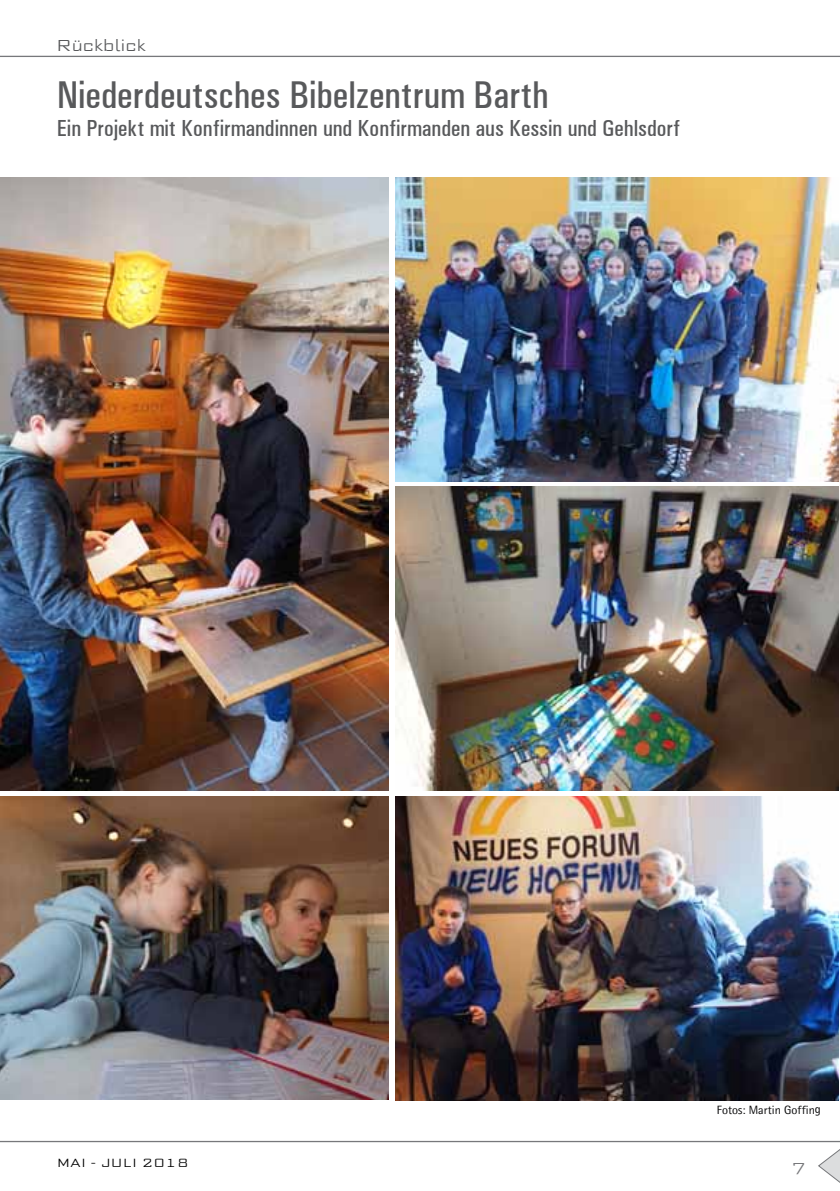
<style>
.page{position:relative;width:840px;height:1191px;background:#fff}
.page>*{position:absolute;margin:0;border:0;box-sizing:border-box;transform-origin:0 0}
.t1{font:500 condensed 38.8px "Univers";color:#58595b}
.t2{font:500 condensed 23.2px "Univers";color:#58595b}
.t3{font:300 16px "Morris Sans Com";color:#58595b}
.t4{font:300 16px "Morris Sans Com";color:#77787b}
.t5{font:12px "Agfa Rotis Semisans";color:#0a0a0b}
.t6{font:300 12px "Morris Sans Com";color:#000}
</style>
<div class="page">
<svg style="left:0;top:1140px;width:839px;height:42px"></svg>
<svg style="left:0;top:55px;width:839px;height:2px;background:#a9a9ab"></svg>
<img style="left:0;top:178px;width:388px;height:612px">
<img style="left:395px;top:178px;width:442px;height:303px">
<img style="left:395px;top:796px;width:442px;height:304px">
<img style="left:395px;top:487px;width:442px;height:303px">
<img style="left:0;top:796px;width:388px;height:303px">
<p class="t3" style="left:56px;top:34px;width:91px">Rückblick</p>
<h1 class="t1" style="left:57px;top:72px;width:493px">Niederdeutsches Bibelzentrum Barth</h1>
<p class="t2" style="left:57px;top:114px;width:624px">Ein Projekt mit Konfirmandinnen und Konfirmanden aus Kessin und Gehlsdorf</p>
<p class="t6" style="left:57px;top:1154px;width:133px">Mai - Juli 2018</p>
<p class="t5" style="left:716px;top:1103px;width:105px;rotate:-1deg">Fotos: Martin Goffing</p>
<p class="t4" style="left:790px;top:1157px;width:17px">7</p>
</div>
